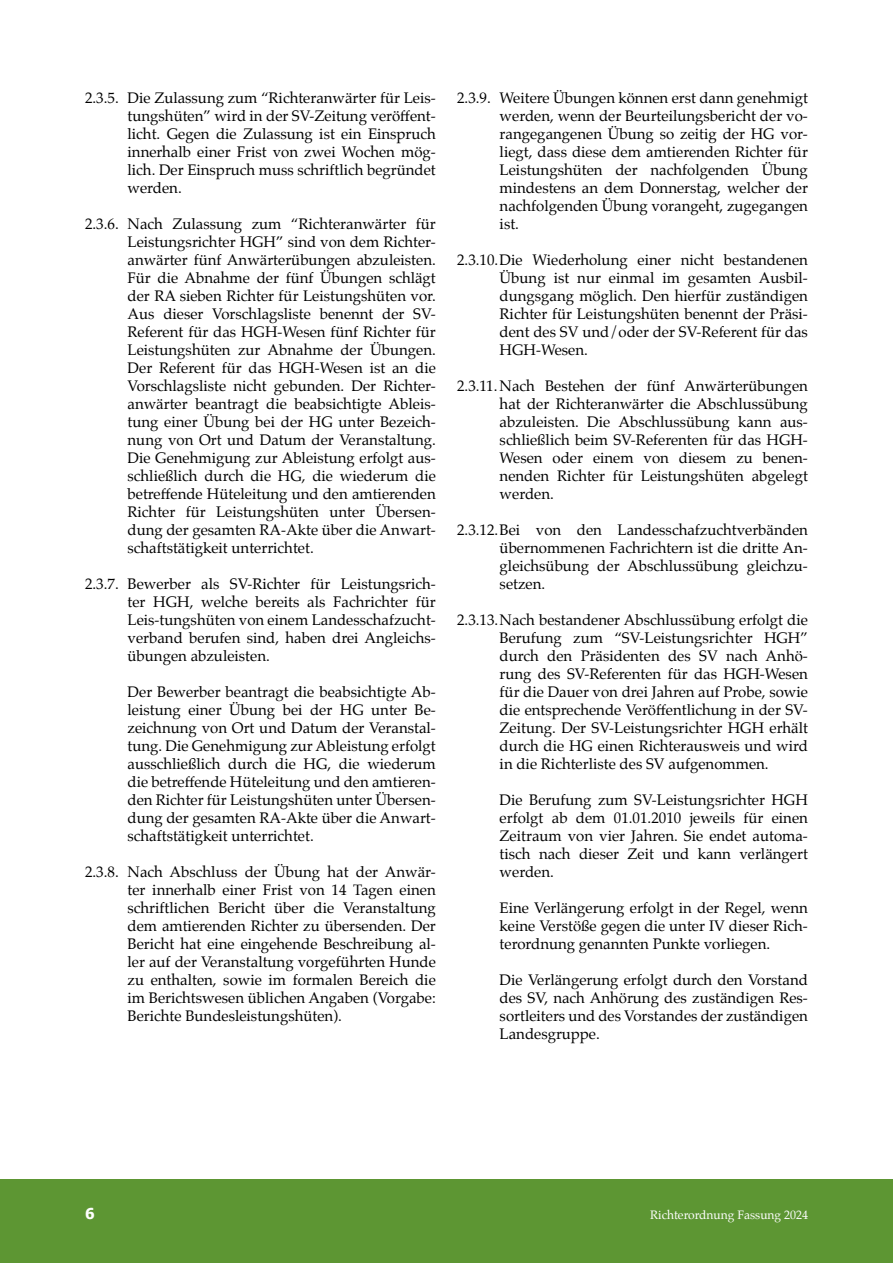
<style>
.page{position:relative;width:893px;height:1263px;background:#fff}
.page>*{position:absolute;margin:0;border:0;box-sizing:border-box;transform-origin:0 0}
.t1{font:15px/18px "Palatino";color:#000;text-align:justify}
.t2{font:700 15px "Tahoma";color:#fff}
.t3{font:12px "Palatino";color:#fff}
</style>
<div class="page">
<div style="left:0;top:1180px;width:893px;height:83px;background:#5d9633"></div>
<p class="t1" style="left:128px;top:89px;width:310px;text-indent:-43px">2.3.5. Die Zulassung zum “Richteranwärter für Leis&shy;tungshüten” wird in der SV-Zeitung veröffent&shy;licht. Gegen die Zulassung ist ein Einspruch innerhalb einer Frist von zwei Wochen mög&shy;lich. Der Einspruch muss schriftlich begründet werden.</p>
<p class="t1" style="left:128px;top:215px;width:310px;text-indent:-43px">2.3.6. Nach Zulassung zum “Richteranwärter für Leistungsrichter HGH” sind von dem Richter&shy;anwärter fünf Anwärterübungen abzuleisten.<br>Für die Abnahme der fünf Übungen schlägt der RA sieben Richter für Leistungshüten vor.<br>Aus dieser Vorschlagsliste benennt der SV-Referent für das HGH-Wesen fünf Richter für Leistungshüten zur Abnahme der Übungen.<br>Der Referent für das HGH-Wesen ist an die Vorschlagsliste nicht gebunden. Der Richter&shy;anwärter beantragt die beabsichtigte Ableis&shy;tung einer Übung bei der HG unter Bezeich&shy;nung von Ort und Datum der Veranstaltung.<br>Die Genehmigung zur Ableistung erfolgt aus&shy;schließlich durch die HG, die wiederum die betreffende Hüteleitung und den amtierenden Richter für Leistungshüten unter Übersen&shy;dung der gesamten RA-Akte über die Anwart&shy;schaftstätigkeit unterrichtet.</p>
<p class="t1" style="left:128px;top:575px;width:310px;text-indent:-43px">2.3.7. Bewerber als SV-Richter für Leistungsrich&shy;ter HGH, welche bereits als Fachrichter für Leis-tungshüten von einem Landesschafzucht&shy;verband berufen sind, haben drei Angleichs&shy;übungen abzuleisten.</p>
<p class="t1" style="left:128px;top:683px;width:310px">Der Bewerber beantragt die beabsichtigte Ab&shy;leistung einer Übung bei der HG unter Be&shy;zeichnung von Ort und Datum der Veranstal&shy;tung. Die Genehmigung zur Ableistung erfolgt ausschließlich durch die HG, die wiederum die betreffende Hüteleitung und den amtieren&shy;den Richter für Leistungshüten unter Übersen&shy;dung der gesamten RA-Akte über die Anwart&shy;schaftstätigkeit unterrichtet.</p>
<p class="t1" style="left:128px;top:863px;width:310px;text-indent:-43px">2.3.8. Nach Abschluss der Übung hat der Anwär&shy;ter innerhalb einer Frist von 14 Tagen einen schriftlichen Bericht über die Veranstaltung dem amtierenden Richter zu übersenden. Der Bericht hat eine eingehende Beschreibung al&shy;ler auf der Veranstaltung vorgeführten Hunde zu enthalten, sowie im formalen Bereich die im Berichtswesen üblichen Angaben (Vorgabe:<br>Berichte Bundesleistungshüten).</p>
<p class="t1" style="left:500px;top:89px;width:310px;text-indent:-43px">2.3.9. Weitere Übungen können erst dann genehmigt werden, wenn der Beurteilungsbericht der vo&shy;rangegangenen Übung so zeitig der HG vor&shy;liegt, dass diese dem amtierenden Richter für Leistungshüten der nachfolgenden Übung mindestens an dem Donnerstag, welcher der nachfolgenden Übung vorangeht, zugegangen ist.</p>
<p class="t1" style="left:500px;top:251px;width:310px;text-indent:-43px">2.3.10.Die Wiederholung einer nicht bestandenen Übung ist nur einmal im gesamten Ausbil&shy;dungsgang möglich. Den hierfür zuständigen Richter für Leistungshüten benennt der Präsi&shy;dent des SV und/oder der SV-Referent für das HGH-Wesen.</p>
<p class="t1" style="left:500px;top:377px;width:310px;text-indent:-43px">2.3.11. Nach Bestehen der fünf Anwärterübungen hat der Richteranwärter die Abschlussübung abzuleisten. Die Abschlussübung kann aus&shy;schließlich beim SV-Referenten für das HGH-Wesen oder einem von diesem zu benen&shy;nenden Richter für Leistungshüten abgelegt werden.</p>
<p class="t1" style="left:500px;top:521px;width:310px;text-indent:-43px">2.3.12.Bei von den Landesschafzuchtverbänden übernommenen Fachrichtern ist die dritte An&shy;gleichsübung der Abschlussübung gleichzu&shy;setzen.</p>
<p class="t1" style="left:500px;top:611px;width:310px;text-indent:-43px">2.3.13.Nach bestandener Abschlussübung erfolgt die Berufung zum “SV-Leistungsrichter HGH” durch den Präsidenten des SV nach Anhö&shy;rung des SV-Referenten für das HGH-Wesen für die Dauer von drei Jahren auf Probe, sowie die entsprechende Veröffentlichung in der SV-Zeitung. Der SV-Leistungsrichter HGH erhält durch die HG einen Richterausweis und wird in die Richterliste des SV aufgenommen.</p>
<p class="t1" style="left:500px;top:791px;width:310px">Die Berufung zum SV-Leistungsrichter HGH erfolgt ab dem 01.01.2010 jeweils für einen Zeitraum von vier Jahren. Sie endet automa&shy;tisch nach dieser Zeit und kann verlängert werden.</p>
<p class="t1" style="left:500px;top:899px;width:310px">Eine Verlängerung erfolgt in der Regel, wenn keine Verstöße gegen die unter IV dieser Rich&shy;terordnung genannten Punkte vorliegen.</p>
<p class="t1" style="left:500px;top:971px;width:310px">Die Verlängerung erfolgt durch den Vorstand des SV, nach Anhörung des zuständigen Res&shy;sortleiters und des Vorstandes der zuständigen Landesgruppe.</p>
<p class="t2" style="left:85px;top:1203px;width:11px">6</p>
<p class="t3" style="left:650px;top:1205px;width:160px">Richterordnung Fassung 2024</p>
</div>
